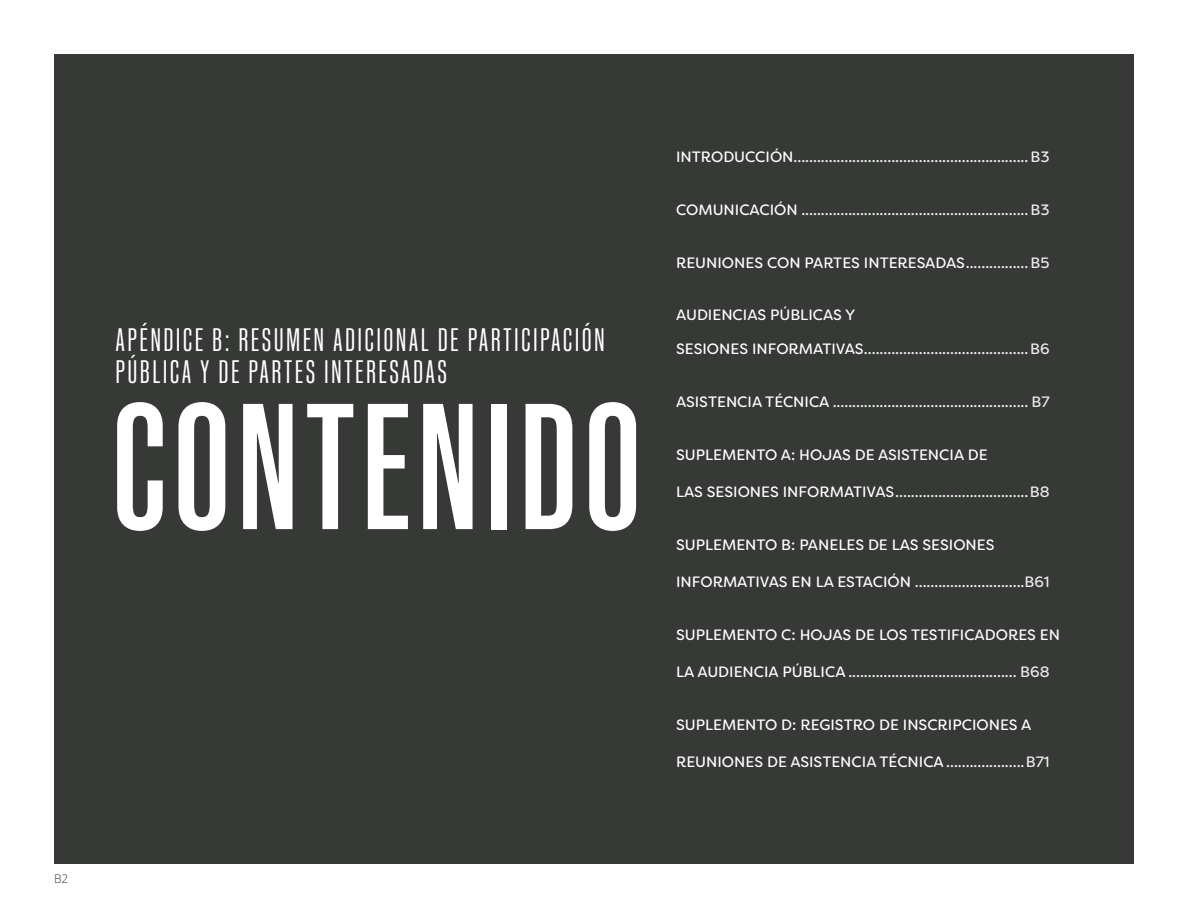
<style>
.page{position:relative;width:1188px;height:918px;background:#fff}
.page>*{position:absolute;margin:0;border:0;box-sizing:border-box;transform-origin:0 0}
.TOC__Contents{font:500 181.5px "Kaneda Gothic";letter-spacing:.025em;color:#fff}
.Heading_4{font:33px/31.5px "Kaneda Gothic";letter-spacing:.07em;color:#fff}
.TOC_Section{font:15px "Filson Soft";color:#ededed}
.TOC_Section-2{font:15px "Filson Soft";color:#fff}
.t1{font:300 12px "Open Sans";color:#363936}
.s1{color:#fff}
.s2{color:#ededed}
</style>
<div class="page">
<div style="left:54px;top:54px;width:1080px;height:810px;background:#363936"></div>
<p class="t1" style="left:54px;top:870px;width:16px">B2</p>
<p class="Heading_4" style="left:116px;top:324px;width:491px">APÉNDICE B: RESUMEN ADICIONAL DE PARTICIPACIÓN<br>PÚBLICA Y DE PARTES INTERESADAS</p>
<p class="TOC__Contents" style="left:111px;top:365px;width:533px">CONTENIDO</p>
<p class="TOC_Section" style="left:676px;top:147px;width:375px"><span class="s1">INTRODUCCIÓN</span>............................................................B3</p>
<p class="TOC_Section" style="left:676px;top:200px;width:375px"><span class="s1">COMUNICACIÓN</span> ..........................................................B3</p>
<p class="TOC_Section-2" style="left:676px;top:253px;width:375px">REUNIONES CON PARTES INTERESADAS<span class="s2">................B5</span></p>
<p class="TOC_Section-2" style="left:676px;top:305px;width:181px">AUDIENCIAS PÚBLICAS Y</p>
<p class="TOC_Section" style="left:676px;top:339px;width:375px"><span class="s1">SESIONES INFORMATIVAS</span>..........................................B6</p>
<p class="TOC_Section" style="left:676px;top:392px;width:375px"><span class="s1">ASISTENCIA TÉCNICA</span> .................................................. B7</p>
<p class="TOC_Section-2" style="left:676px;top:445px;width:313px">SUPLEMENTO A: HOJAS DE ASISTENCIA DE</p>
<p class="TOC_Section" style="left:676px;top:482px;width:375px"><span class="s1">LAS SESIONES INFORMATIVAS</span>..................................B8</p>
<p class="TOC_Section-2" style="left:676px;top:535px;width:320px">SUPLEMENTO B: PANELES DE LAS SESIONES</p>
<p class="TOC_Section" style="left:676px;top:572px;width:375px"><span class="s1">INFORMATIVAS EN LA ESTACIÓN</span> ............................B61</p>
<p class="TOC_Section-2" style="left:676px;top:625px;width:386px">SUPLEMENTO C: HOJAS DE LOS TESTIFICADORES EN</p>
<p class="TOC_Section" style="left:676px;top:662px;width:375px"><span class="s1">LA AUDIENCIA PÚBLICA</span> ........................................... B68</p>
<p class="TOC_Section-2" style="left:676px;top:715px;width:357px">SUPLEMENTO D: REGISTRO DE INSCRIPCIONES A</p>
<p class="TOC_Section-2" style="left:676px;top:752px;width:375px">REUNIONES DE ASISTENCIA TÉCNICA<span class="s2">....................B71</span></p>
</div>
